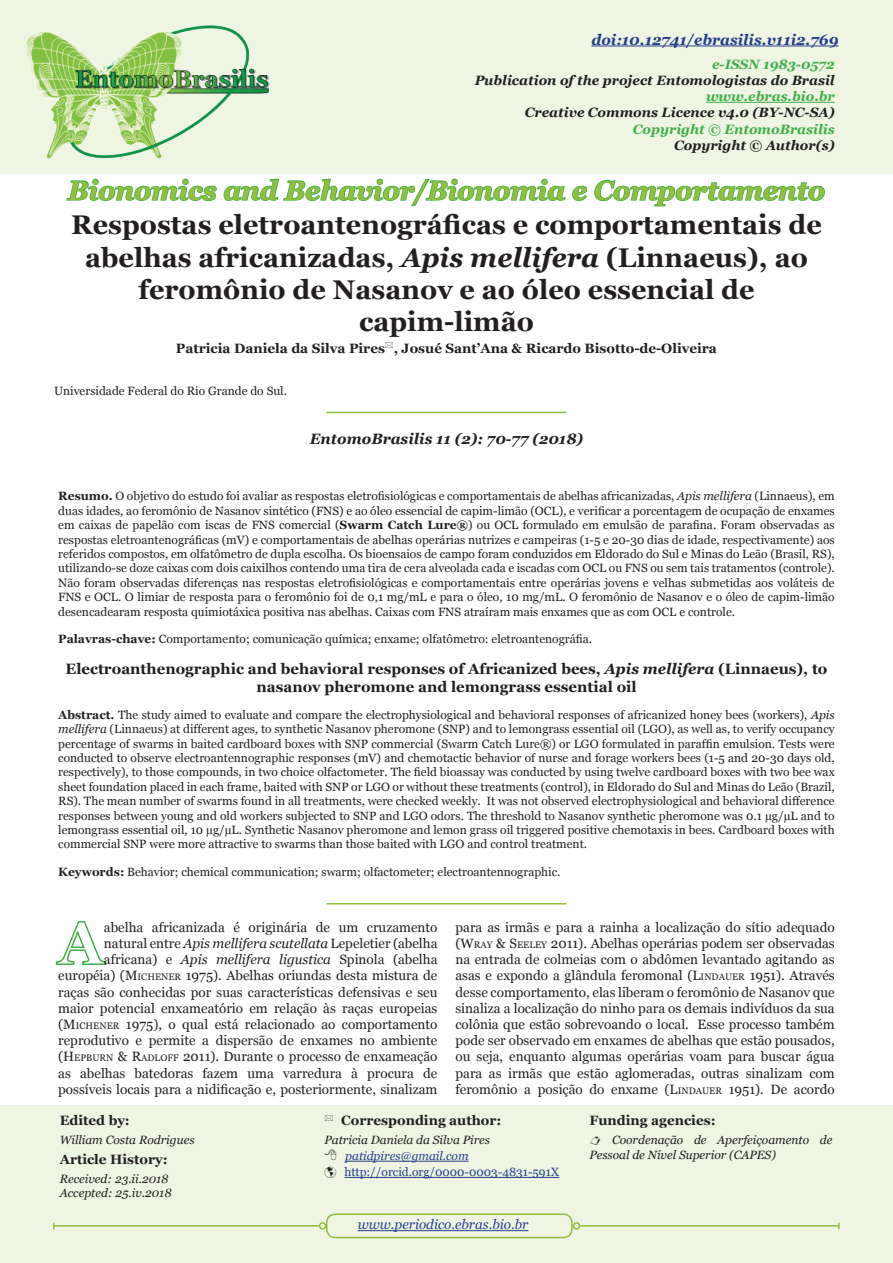
<style>
.page{position:relative;width:893px;height:1263px;background:#fff}
.page>*{position:absolute;margin:0;border:0;box-sizing:border-box;transform-origin:0 0}
.Titulo{font:700 27px/32.4px "Georgia";color:#231f20;text-align:center}
.Subtitulo_Sumario{font:italic 700 27px "Georgia";color:#90bf3e}
.Titulo_Resumo{font:700 15px/18px "Georgia";color:#231f20;text-align:center}
.t1{font:italic 700 15px "Georgia";color:#253f8e}
.t2{font:italic 700 15px "Georgia";color:#231f20}
.t3{font:13.5px/16.2px "Georgia";color:#231f20;text-align:right}
.t4{font:italic 700 13.5px "Georgia";color:#231f20}
.Autores{font:700 13.5px "Georgia";color:#231f20}
.Editor_Secao{font:700 13.5px "Georgia";color:#231f20}
.t5{font:italic 700 13.5px "Georgia";color:#40ae49}
.t6{font:italic 13.5px "Georgia";color:#253f8e}
.Resumo{font:12px/14.4px "Georgia";color:#231f20;text-align:justify}
.Editor_Secao_text{font:italic 12px/14.4px "Georgia";color:#231f20}
.Editor_Secao_text-2{font:12px "Georgia";color:#253f8e}
.Editor_Secao_text-3{font:italic 12px "Georgia";color:#253f8e}
.s1{font-style:italic}
.s2{font-weight:700}
.s3{font-style:inherit}
.s4{font-size:9.45px}
.s5{color:#231f20}
</style>
<div class="page">
<div style="left:0;top:1106px;width:893px;height:157px;background:#eef5e2"></div>
<div style="left:0;top:0;width:893px;height:173px;background:#eef5e2"></div>
<hr style="left:358px;top:1230px;width:170px;height:1px;background:#253f8e">
<div style="left:326px;top:1213px;width:247px;height:25px;border:2px solid #90bf3e;border-radius:9px"></div>
<img style="left:27px;top:26px;width:243px;height:132px">
<hr style="left:706px;top:102px;width:129px;height:1px;background:#40ae49">
<hr style="left:54px;top:1225px;width:266px;height:1px;background:#90bf3e">
<div style="left:319px;top:1222px;width:7px;height:7px;border:2px solid #90bf3e;border-radius:50%"></div>
<svg style="left:53px;top:1222px;width:2px;height:7px"></svg>
<hr style="left:579px;top:1225px;width:260px;height:1px;background:#90bf3e">
<div style="left:573px;top:1222px;width:7px;height:7px;border:2px solid #90bf3e;border-radius:50%"></div>
<svg style="left:838px;top:1222px;width:2px;height:7px"></svg>
<hr style="left:327px;top:412px;width:239px;height:1px;background:#90bf3e">
<hr style="left:327px;top:903px;width:239px;height:1px;background:#90bf3e">
<svg style="left:55px;top:921px;width:52px;height:44px"></svg>
<hr style="left:591px;top:46px;width:247px;height:1px;background:#253f8e">
<hr style="left:345px;top:1161px;width:124px;height:1px;background:#253f8e">
<hr style="left:344px;top:1177px;width:215px;height:1px;background:#253f8e">
<svg style="left:65px;top:173px;width:761px;height:34px"></svg>
<p class="t1" style="left:591px;top:30px;width:248px">doi:10.12741/ebrasilis.v11i2.769</p>
<p class="t5" style="left:712px;top:55px;width:124px">e-ISSN 1983-0572</p>
<p class="t4" style="left:475px;top:71px;width:362px">Publication of the project Entomologistas do Brasil</p>
<p class="t5" style="left:706px;top:88px;width:130px">www.ebras.bio.br</p>
<p class="t4" style="left:525px;top:104px;width:311px">Creative Commons Licence v4.0 (BY-NC-SA)</p>
<p class="t5" style="left:633px;top:120px;width:203px">Copyright © EntomoBrasilis</p>
<p class="t4" style="left:674px;top:136px;width:162px">Copyright © Author(s)</p>
<p class="Subtitulo_Sumario" style="left:68px;top:173px;width:759px">Bionomics and Behavior/Bionomia e Comportamento</p>
<p class="Titulo" style="left:71px;top:209px;width:752px">Respostas eletroantenográficas e comportamentais de abelhas africanizadas, <span class="s1">Apis mellifera</span> (Linnaeus), ao feromônio de Nasanov e ao óleo essencial de capim-limão</p>
<p class="Autores" style="left:176px;top:339px;width:542px">Patricia Daniela da Silva Pires , Josué Sant’Ana &amp; Ricardo Bisotto-de-Oliveira</p>
<p class="Resumo" style="left:54px;top:384px;width:234px">Universidade Federal do Rio Grande do Sul.</p>
<p class="t2" style="left:310px;top:429px;width:275px">EntomoBrasilis 11 (2): 70-77 (2018)</p>
<p class="Resumo" style="left:58px;top:489px;width:778px"><span class="s2">Resumo.</span> O objetivo do estudo foi avaliar as respostas eletrofisiológicas e comportamentais de abelhas africanizadas, <span class="s1">Apis mellifera</span> (Linnaeus), em duas idades, ao feromônio de Nasanov sintético (FNS) e ao óleo essencial de capim-limão (OCL), e verificar a porcentagem de ocupação de enxames em caixas de papelão com iscas de FNS comercial (<span class="s2">Swarm Catch Lure®</span>) ou OCL formulado em emulsão de parafina. Foram observadas as respostas eletroantenográficas (mV) e comportamentais de abelhas operárias nutrizes e campeiras (1-5 e 20-30 dias de idade, respectivamente) aos referidos compostos, em olfatômetro de dupla escolha. Os bioensaios de campo foram conduzidos em Eldorado do Sul e Minas do Leão (Brasil, RS), utilizando-se doze caixas com dois caixilhos contendo uma tira de cera alveolada cada e iscadas com OCL ou FNS ou sem tais tratamentos (controle).<br>Não foram observadas diferenças nas respostas eletrofisiológicas e comportamentais entre operárias jovens e velhas submetidas aos voláteis de FNS e OCL. O limiar de resposta para o feromônio foi de 0,1 mg/mL e para o óleo, 10 mg/mL. O feromônio de Nasanov e o óleo de capim-limão desencadearam resposta quimiotáxica positiva nas abelhas. Caixas com FNS atraíram mais enxames que as com OCL e controle.</p>
<p class="Resumo" style="left:58px;top:632px;width:535px"><span class="s2">Palavras-chave:</span> Comportamento; comunicação química; enxame; olfatômetro: eletroantenográfia.</p>
<p class="Titulo_Resumo" style="left:66px;top:659px;width:763px">Electroanthenographic and behavioral responses of Africanized bees, <span class="s1">Apis mellifera</span> (Linnaeus), to nasanov pheromone and lemongrass essential oil</p>
<p class="Resumo" style="left:58px;top:708px;width:778px"><span class="s2">Abstract.</span> The study aimed to evaluate and compare the electrophysiological and behavioral responses of africanized honey bees (workers), <span class="s1">Apis mellifera</span> (Linnaeus) at different ages<span class="s1">,</span> to synthetic Nasanov pheromone (SNP) and to lemongrass essential oil (LGO), as well as, to verify occupancy percentage of swarms in baited cardboard boxes with SNP commercial (Swarm Catch Lure®) or LGO formulated in paraffin emulsion. Tests were conducted to observe electroantennographic responses (mV) and chemotactic behavior of nurse and forage workers bees (1-5 and 20-30 days old, respectively), to those compounds, in two choice olfactometer. The field bioassay was conducted by using twelve cardboard boxes with two bee wax sheet foundation placed in each frame, baited with SNP or LGO or without these treatments (control), in Eldorado do Sul and Minas do Leão (Brazil, RS). The mean number of swarms found in all treatments, were checked weekly. It was not observed electrophysiological and behavioral difference responses between young and old workers subjected to SNP and LGO odors. The threshold to Nasanov synthetic pheromone was 0.1 µg/µL and to lemongrass essential oil, 10 µg/µL. Synthetic Nasanov pheromone and lemon grass oil triggered positive chemotaxis in bees. Cardboard boxes with commercial SNP were more attractive to swarms than those baited with LGO and control treatment.</p>
<p class="Resumo" style="left:58px;top:864px;width:504px"><span class="s2">Keywords:</span> Behavior; chemical communication; swarm; olfactometer; electroantennographic.</p>
<p class="t3" style="left:58px;top:919px;width:381px">abelha africanizada é originária de um cruzamento natural entre <span class="s1">Apis mellifera scutellata</span> Lepeletier (abelha africana) e <span class="s1">Apis mellifera ligustica</span> Spinola (abelha européia) (<span class="s3">M</span><span class="s4">ICHENER</span> 1975). Abelhas oriundas desta mistura de raças são conhecidas por suas características defensivas e seu maior potencial enxameatório em relação às raças europeias (<span class="s3">M</span><span class="s4">ICHENER</span> 1975), o qual está relacionado ao comportamento reprodutivo e permite a dispersão de enxames no ambiente (<span class="s3">H</span><span class="s4">EPBURN</span> <span class="s3">&amp; R</span><span class="s4">ADLOFF</span> 2011). Durante o processo de enxameação as abelhas batedoras fazem uma varredura à procura de possíveis locais para a nidificação e, posteriormente, sinalizam</p>
<p class="t3" style="left:455px;top:919px;width:381px;text-align:justify">para as irmãs e para a rainha a localização do sítio adequado (<span class="s3">W</span><span class="s4">RAY</span> <span class="s3">&amp; S</span><span class="s4">EELEY</span> <span class="s3">2011</span>). Abelhas operárias podem ser observadas na entrada de colmeias com o abdômen levantado agitando as asas e expondo a glândula feromonal <span class="s3">(L</span><span class="s4">INDAUER</span> 1951). Através desse comportamento, elas liberam o feromônio de Nasanov que sinaliza a localização do ninho para os demais indivíduos da sua colônia que estão sobrevoando o local. Esse processo também pode ser observado em enxames de abelhas que estão pousados, ou seja, enquanto algumas operárias voam para buscar água para as irmãs que estão aglomeradas, outras sinalizam com feromônio a posição do enxame (<span class="s3">L</span><span class="s4">INDAUER</span> 1951). De acordo</p>
<p class="Editor_Secao" style="left:60px;top:1112px;width:72px">Edited by:</p>
<p class="Editor_Secao_text" style="left:60px;top:1132px;width:136px">William Costa Rodrigues</p>
<p class="Editor_Secao" style="left:60px;top:1151px;width:109px">Article History:</p>
<p class="Editor_Secao_text" style="left:60px;top:1171px;width:110px">Received: 23.ii.2018</p>
<p class="Editor_Secao_text" style="left:60px;top:1186px;width:113px">Accepted: 25.iv.2018</p>
<p class="Editor_Secao" style="left:341px;top:1112px;width:162px">Corresponding author:</p>
<p class="Editor_Secao_text" style="left:325px;top:1133px;width:167px">Patricia Daniela da Silva Pires</p>
<p class="Editor_Secao_text-3" style="left:345px;top:1148px;width:125px">patidpires@gmail.com</p>
<p class="Editor_Secao_text-2" style="left:325px;top:1165px;width:236px"><span class="s5">☑</span> http://orcid.org/0000-0003-4831-591X</p>
<p class="t6" style="left:358px;top:1216px;width:172px">www.periodico.ebras.bio.br</p>
<p class="Editor_Secao" style="left:589px;top:1112px;width:128px">Funding agencies:</p>
<p class="Editor_Secao_text" style="left:589px;top:1133px;width:244px;text-indent:23px">Coordenação de Aperfeiçoamento de<br>Pessoal de Nível Superior (CAPES)</p>
</div>
